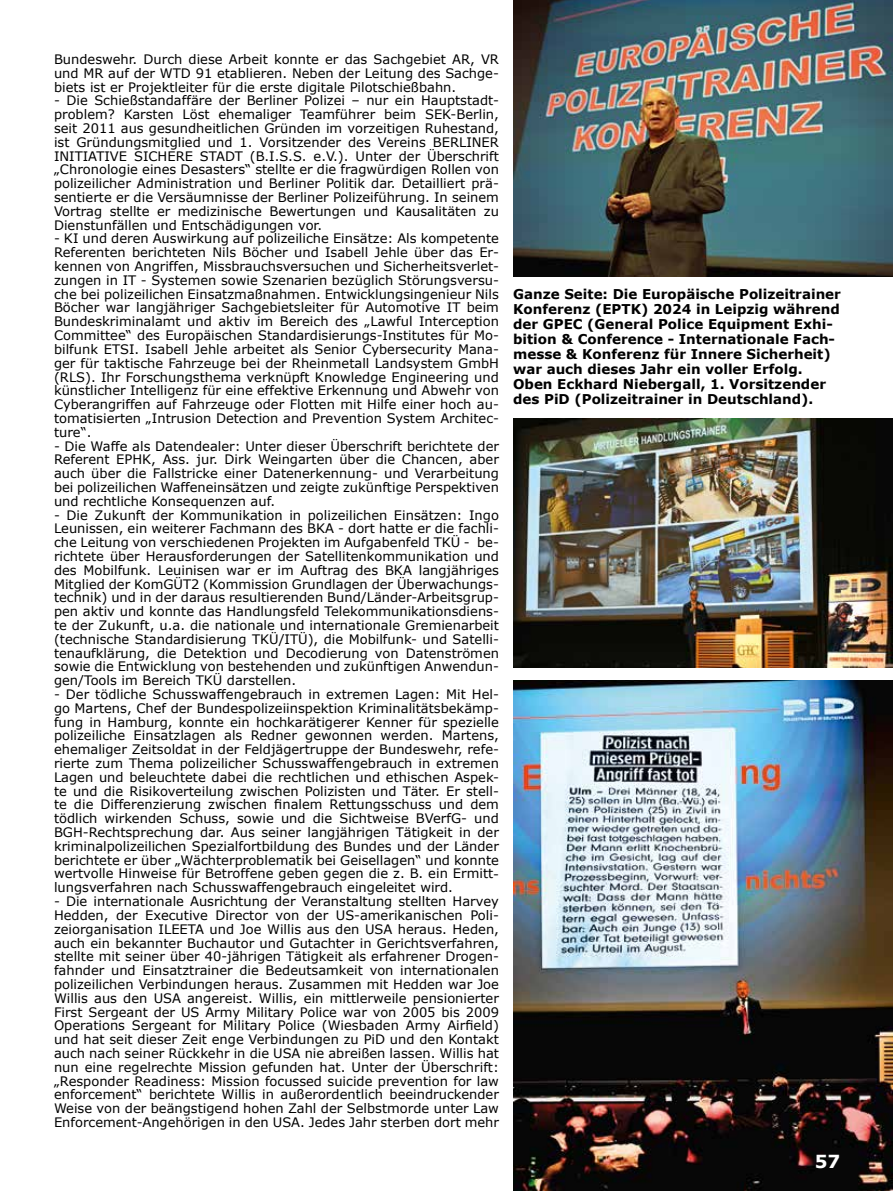
<style>
.page{position:relative;width:893px;height:1191px;background:#fff}
.page>*{position:absolute;margin:0;border:0;box-sizing:border-box;transform-origin:0 0}
.t1{font:700 18px "Verdana";color:#fff}
.t2{font:700 13.5px/15px "Verdana";color:#000}
.t3{font:13.05px/13.8px "Verdana";color:#000;text-align:justify}
</style>
<div class="page">
<img style="left:513px;top:680px;width:380px;height:511px">
<img style="left:513px;top:418px;width:380px;height:250px">
<img style="left:513px;top:0;width:380px;height:276px">
<p class="t3" style="left:54px;top:53px;width:446px">Bundeswehr. Durch diese Arbeit konnte er das Sachgebiet AR, VR und MR auf der WTD 91 etablieren. Neben der Leitung des Sachge&shy;biets ist er Projektleiter für die erste digitale Pilotschießbahn.</p>
<p class="t3" style="left:54px;top:94px;width:446px">- Die Schießstandaffäre der Berliner Polizei – nur ein Hauptstadt&shy;problem? Karsten Löst ehemaliger Teamführer beim SEK-Berlin, seit 2011 aus gesundheitlichen Gründen im vorzeitigen Ruhestand, ist Gründungsmitglied und 1. Vorsitzender des Vereins BERLINER INITIATIVE SICHERE STADT (B.I.S.S. e.V.). Unter der Überschrift „Chronologie eines Desasters“ stellte er die fragwürdigen Rollen von polizeilicher Administration und Berliner Politik dar. Detailliert prä&shy;sentierte er die Versäumnisse der Berliner Polizeiführung. In seinem Vortrag stellte er medizinische Bewertungen und Kausalitäten zu Dienstunfällen und Entschädigungen vor.</p>
<p class="t3" style="left:54px;top:232px;width:446px">- KI und deren Auswirkung auf polizeiliche Einsätze: Als kompetente Referenten berichteten Nils Böcher und Isabell Jehle über das Er&shy;kennen von Angriffen, Missbrauchsversuchen und Sicherheitsverlet&shy;zungen in IT - Systemen sowie Szenarien bezüglich Störungsversu&shy;che bei polizeilichen Einsatzmaßnahmen. Entwicklungsingenieur Nils Böcher war langjähriger Sachgebietsleiter für Automotive IT beim Bundeskriminalamt und aktiv im Bereich des „Lawful Interception Committee“ des Europäischen Standardisierungs-Institutes für Mo&shy;bilfunk ETSI. Isabell Jehle arbeitet als Senior Cybersecurity Mana&shy;ger für taktische Fahrzeuge bei der Rheinmetall Landsystem GmbH (RLS). Ihr Forschungsthema verknüpft Knowledge Engineering und künstlicher Intelligenz für eine effektive Erkennung und Abwehr von Cyberangriffen auf Fahrzeuge oder Flotten mit Hilfe einer hoch au&shy;tomatisierten „Intrusion Detection and Prevention System Architec&shy;ture“.</p>
<p class="t3" style="left:54px;top:439px;width:447px">- Die Waffe als Datendealer: Unter dieser Überschrift berichtete der Referent EPHK, Ass. jur. Dirk Weingarten über die Chancen, aber auch über die Fallstricke einer Datenerkennung- und Verarbeitung bei polizeilichen Waffeneinsätzen und zeigte zukünftige Perspektiven und rechtliche Konsequenzen auf.</p>
<p class="t3" style="left:54px;top:508px;width:447px">- Die Zukunft der Kommunikation in polizeilichen Einsätzen: Ingo Leunissen, ein weiterer Fachmann des BKA - dort hatte er die fachli&shy;che Leitung von verschiedenen Projekten im Aufgabenfeld TKÜ - be&shy;richtete über Herausforderungen der Satellitenkommunikation und des Mobilfunk. Leuinisen war er im Auftrag des BKA langjähriges Mitglied der KomGÜT2 (Kommission Grundlagen der Überwachungs&shy;technik) und in der daraus resultierenden Bund/Länder-Arbeitsgrup&shy;pen aktiv und konnte das Handlungsfeld Telekommunikationsdiens&shy;te der Zukunft, u.a. die nationale und internationale Gremienarbeit (technische Standardisierung TKÜ/ITÜ), die Mobilfunk- und Satelli&shy;tenaufklärung, die Detektion und Decodierung von Datenströmen sowie die Entwicklung von bestehenden und zukünftigen Anwendun&shy;gen/Tools im Bereich TKÜ darstellen.</p>
<p class="t3" style="left:54px;top:687px;width:446px">- Der tödliche Schusswaffengebrauch in extremen Lagen: Mit Hel&shy;go Martens, Chef der Bundespolizeiinspektion Kriminalitätsbekämp&shy;fung in Hamburg, konnte ein hochkarätigerer Kenner für spezielle polizeiliche Einsatzlagen als Redner gewonnen werden. Martens, ehemaliger Zeitsoldat in der Feldjägertruppe der Bundeswehr, refe&shy;rierte zum Thema polizeilicher Schusswaffengebrauch in extremen Lagen und beleuchtete dabei die rechtlichen und ethischen Aspek&shy;te und die Risikoverteilung zwischen Polizisten und Täter. Er stell&shy;te die Differenzierung zwischen finalem Rettungsschuss und dem tödlich wirkenden Schuss, sowie und die Sichtweise BVerfG- und BGH-Rechtsprechung dar. Aus seiner langjährigen Tätigkeit in der kriminalpolizeilichen Spezialfortbildung des Bundes und der Länder berichtete er über „Wächterproblematik bei Geisellagen“ und konnte wertvolle Hinweise für Betroffene geben gegen die z. B. ein Ermitt&shy;lungsverfahren nach Schusswaffengebrauch eingeleitet wird.</p>
<p class="t3" style="left:54px;top:894px;width:447px">- Die internationale Ausrichtung der Veranstaltung stellten Harvey Hedden, der Executive Director von der US-amerikanischen Poli&shy;zeiorganisation ILEETA und Joe Willis aus den USA heraus. Heden, auch ein bekannter Buchautor und Gutachter in Gerichtsverfahren, stellte mit seiner über 40-jährigen Tätigkeit als erfahrener Drogen&shy;fahnder und Einsatztrainer die Bedeutsamkeit von internationalen polizeilichen Verbindungen heraus. Zusammen mit Hedden war Joe Willis aus den USA angereist. Willis, ein mittlerweile pensionierter First Sergeant der US Army Military Police war von 2005 bis 2009<br>Operations Sergeant for Military Police (Wiesbaden Army Airfield) und hat seit dieser Zeit enge Verbindungen zu PiD und den Kontakt auch nach seiner Rückkehr in die USA nie abreißen lassen. Willis hat nun eine regelrechte Mission gefunden hat. Unter der Überschrift: „Responder Readiness: Mission focussed suicide prevention for law enforcement“ berichtete Willis in außerordentlich beeindruckender Weise von der beängstigend hohen Zahl der Selbstmorde unter Law Enforcement-Angehörigen in den USA. Jedes Jahr sterben dort mehr</p>
<p class="t2" style="left:513px;top:286px;width:329px">Ganze Seite: Die Europäische Polizeitrainer Konferenz (EPTK) 2024 in Leipzig während der GPEC (General Police Equipment Exhi&shy;bition &amp; Conference - Internationale Fach&shy;messe &amp; Konferenz für Innere Sicherheit) war auch dieses Jahr ein voller Erfolg.<br>Oben Eckhard Niebergall, 1. Vorsitzender des PiD (Polizeitrainer in Deutschland).</p>
<h1 class="t1" style="left:815px;top:1149px;width:27px">57</h1>
</div>
